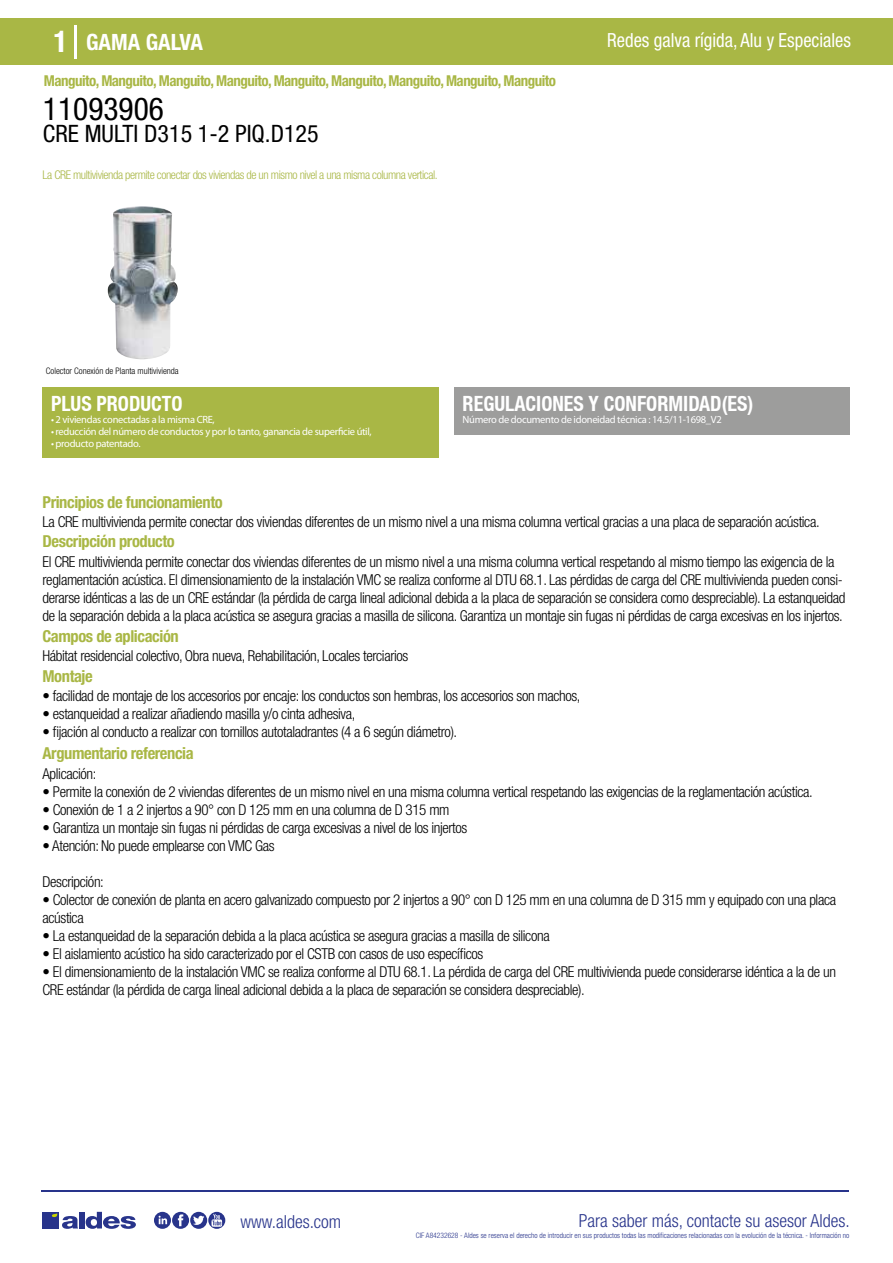
<style>
.page{position:relative;width:893px;height:1263px;background:#fff}
.page>*{position:absolute;margin:0;border:0;box-sizing:border-box;transform-origin:0 0}
.t1{font:condensed 31.5px "Helvetica Neue LT Std";color:#000}
.t2{font:condensed 24px "Helvetica Neue LT Std";color:#000}
.t3{font:700 condensed 22.5px "Helvetica Neue LT Std";color:#fff}
.t4{font:700 condensed 21px "Helvetica Neue";color:#fff;scale:.95 1}
.t5{font:condensed 19.5px "Helvetica Neue LT Std";color:#fff;scale:.95 1}
.t6{font:300 condensed 18px "Helvetica Neue";color:#28348b}
.t7{font:700 condensed 16.5px "Helvetica Neue LT Std";letter-spacing:-.025em;color:#a9b745}
.t8{font:300 condensed 15px/18px "Helvetica Neue LT Std";letter-spacing:-.025em;color:#000}
.t9{font:700 condensed 15px "Helvetica Neue LT Std";letter-spacing:-.035em;color:#a9b745}
.t10{font:300 condensed 12px "Helvetica Neue LT Std";letter-spacing:-.035em;color:#a9b745}
.t11{font:10.5px "Myriad Pro";letter-spacing:-.03em;color:#fff}
.t12{font:300 condensed 9px "Helvetica Neue";color:#000}
.t13{font:300 condensed 7.5px "Helvetica Neue";color:#28348b}
.s1{font-size:30px}
</style>
<div class="page">
<div style="left:0;top:18px;width:893px;height:46px;background:#a9b745"></div>
<div style="left:454px;top:387px;width:396px;height:48px;background:#9d9d9c"></div>
<div style="left:43px;top:387px;width:396px;height:70px;background:#a9b745"></div>
<hr style="left:74px;top:25px;width:2px;height:33px;background:#fff">
<svg style="left:107px;top:206px;width:71px;height:154px"></svg>
<hr style="left:41px;top:1190px;width:808px;height:1px;background:#28348b">
<svg style="left:154px;top:1212px;width:71px;height:17px"></svg>
<div style="left:42px;top:1212px;width:17px;height:16px;background:#28348b"></div>
<div style="left:79px;top:1212px;width:5px;height:16px;background:#28348b"></div>
<svg style="left:86px;top:1212px;width:50px;height:17px"></svg>
<svg style="left:52px;top:1213px;width:26px;height:16px"></svg>
<h3 class="t3" style="left:54px;top:28px;width:151px"><span class="s1">1</span> GAMA GALVA</h3>
<h3 class="t5" style="left:607px;top:29px;width:258px">Redes galva rígida, Alu y Especiales</h3>
<p class="t9" style="left:44px;top:71px;width:513px">Manguito, Manguito, Manguito, Manguito, Manguito, Manguito, Manguito, Manguito, Manguito</p>
<h1 class="t1" style="left:43px;top:91px;width:122px">11093906</h1>
<h2 class="t2" style="left:43px;top:120px;width:277px">CRE MULTI D315 1-2 PIQ.D125</h2>
<p class="t10" style="left:43px;top:167px;width:397px">La CRE multivivienda permite conectar dos viviendas de un mismo nivel a una misma columna vertical.</p>
<p class="t12" style="left:46px;top:365px;width:134px">Colector Conexión de Planta multivivienda</p>
<h3 class="t4" style="left:51px;top:391px;width:140px">PLUS PRODUCTO</h3>
<p class="t11" style="left:51px;top:413px;width:165px">• 2 viviendas conectadas a la misma CRE,</p>
<p class="t11" style="left:51px;top:425px;width:322px">• reducción del número de conductos y por lo tanto, ganancia de superficie útil,</p>
<p class="t11" style="left:51px;top:437px;width:91px">• producto patentado.</p>
<h3 class="t4" style="left:463px;top:391px;width:308px">REGULACIONES Y CONFORMIDAD(ES)</h3>
<p class="t11" style="left:463px;top:413px;width:261px">Número de documento de idoneidad técnica : 14.5/11-1698_V2</p>
<p class="t7" style="left:43px;top:492px;width:182px">Principios de funcionamiento</p>
<p class="t7" style="left:43px;top:531px;width:134px">Descripción producto</p>
<p class="t8" style="left:43px;top:513px;width:779px">La CRE multivivienda permite conectar dos viviendas diferentes de un mismo nivel a una misma columna vertical gracias a una placa de separación acústica.</p>
<p class="t8" style="left:43px;top:552px;width:804px">El CRE multivivienda permite conectar dos viviendas diferentes de un mismo nivel a una misma columna vertical respetando al mismo tiempo las exigencia de la reglamentación acústica. El dimensionamiento de la instalación VMC se realiza conforme al DTU 68.1. Las pérdidas de carga del CRE multivivienda pueden consi&shy;derarse idénticas a las de un CRE estándar (la pérdida de carga lineal adicional debida a la placa de separación se considera como despreciable). La estanqueidad de la separación debida a la placa acústica se asegura gracias a masilla de silicona. Garantiza un montaje sin fugas ni pérdidas de carga excesivas en los injertos.</p>
<p class="t8" style="left:43px;top:647px;width:367px">Hábitat residencial colectivo, Obra nueva, Rehabilitación, Locales terciarios</p>
<p class="t8" style="left:43px;top:686px;width:539px">• facilidad de montaje de los accesorios por encaje: los conductos son hembras, los accesorios son machos,</p>
<p class="t8" style="left:43px;top:704px;width:314px">• estanqueidad a realizar añadiendo masilla y/o cinta adhesiva,</p>
<p class="t8" style="left:43px;top:722px;width:416px">• fijación al conducto a realizar con tornillos autotaladrantes (4 a 6 según diámetro).</p>
<p class="t7" style="left:43px;top:626px;width:138px">Campos de aplicación</p>
<p class="t7" style="left:43px;top:666px;width:52px">Montaje</p>
<p class="t7" style="left:43px;top:743px;width:153px">Argumentario referencia</p>
<p class="t8" style="left:43px;top:764px;width:55px">Aplicación:</p>
<p class="t8" style="left:43px;top:782px;width:772px">• Permite la conexión de 2 viviendas diferentes de un mismo nivel en una misma columna vertical respetando las exigencias de la reglamentación acústica.</p>
<p class="t8" style="left:43px;top:800px;width:409px">• Conexión de 1 a 2 injertos a 90° con D 125 mm en una columna de D 315 mm</p>
<p class="t8" style="left:43px;top:818px;width:426px">• Garantiza un montaje sin fugas ni pérdidas de carga excesivas a nivel de los injertos</p>
<p class="t8" style="left:43px;top:836px;width:234px">• Atención: No puede emplearse con VMC Gas</p>
<p class="t8" style="left:43px;top:872px;width:63px">Descripción:</p>
<p class="t8" style="left:43px;top:890px;width:795px">• Colector de conexión de planta en acero galvanizado compuesto por 2 injertos a 90° con D 125 mm en una columna de D 315 mm y equipado con una placa acústica</p>
<p class="t8" style="left:43px;top:926px;width:509px">• La estanqueidad de la separación debida a la placa acústica se asegura gracias a masilla de silicona</p>
<p class="t8" style="left:43px;top:944px;width:442px">• El aislamiento acústico ha sido caracterizado por el CSTB con casos de uso específicos</p>
<p class="t8" style="left:43px;top:962px;width:795px">• El dimensionamiento de la instalación VMC se realiza conforme al DTU 68.1. La pérdida de carga del CRE multivivienda puede considerarse idéntica a la de un<br>CRE estándar (la pérdida de carga lineal adicional debida a la placa de separación se considera despreciable).</p>
<p class="t6" style="left:240px;top:1211px;width:102px">www.aldes.com</p>
<p class="t6" style="left:579px;top:1211px;width:272px">Para saber más, contacte su asesor Aldes.</p>
<p class="t13" style="left:416px;top:1230px;width:435px">CIF A84232628 - Aldes se reserva el derecho de introducir en sus productos todas las modificaciones relacionadas con la evolución de la técnica. - Información no</p>
</div>
